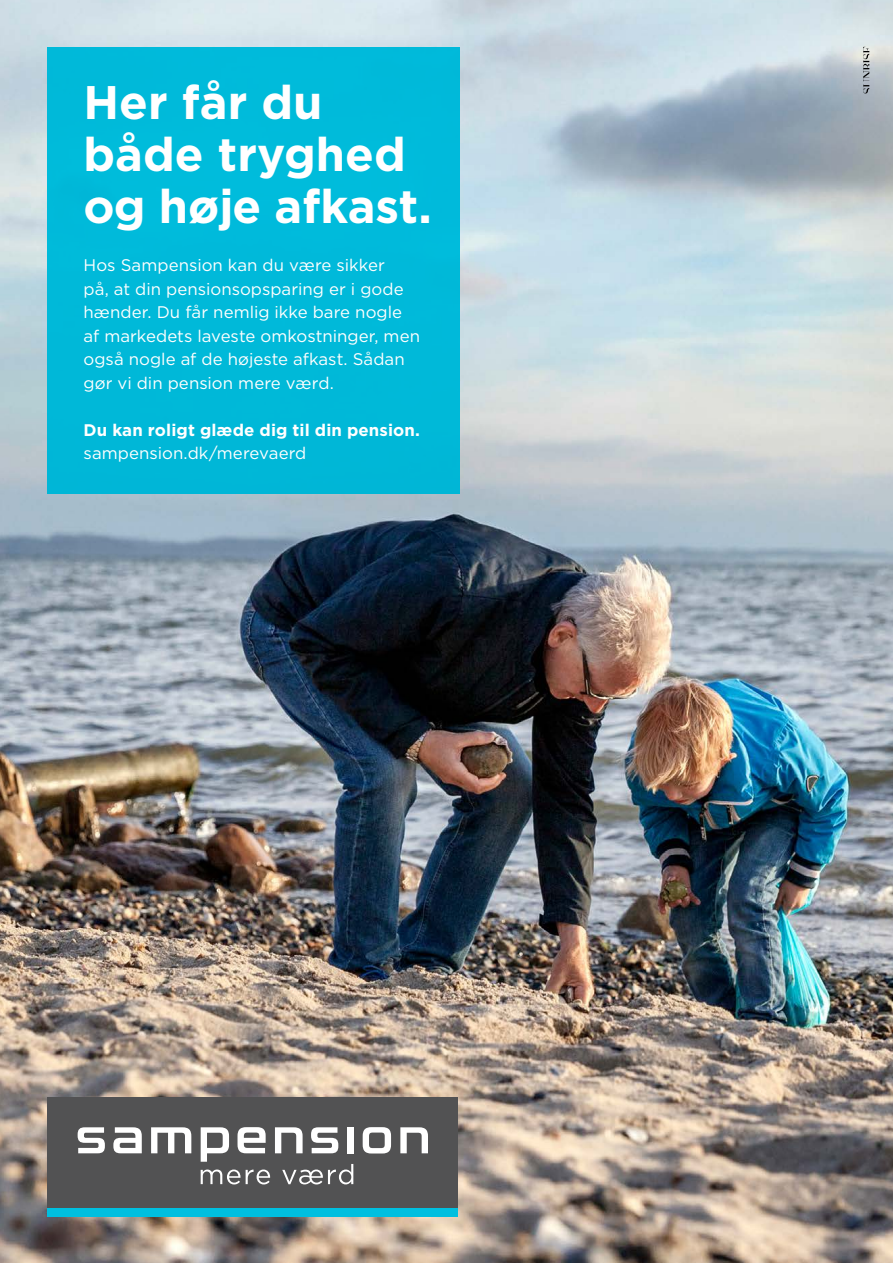
<style>
.page{position:relative;width:893px;height:1263px;background:#fff}
.page>*{position:absolute;margin:0;border:0;box-sizing:border-box;transform-origin:0 0}
.t1{font:700 47.1px/52.1px "Gotham HTF";color:#fff}
.t2{font:16.8px/23.5px "Gotham HTF";color:#fff}
.t3{font:700 16.8px "Gotham HTF";letter-spacing:.005em;color:#fff}
</style>
<div class="page">
<img style="left:0;top:0;width:893px;height:1263px">
<svg style="left:863px;top:47px;width:6px;height:46px"></svg>
<div style="left:47px;top:1097px;width:411px;height:111px;background:#525253"></div>
<svg style="left:201px;top:1169px;width:39px;height:15px"></svg>
<svg style="left:246px;top:1169px;width:24px;height:15px"></svg>
<svg style="left:282px;top:1164px;width:71px;height:20px"></svg>
<div style="left:347px;top:1127px;width:6px;height:26px;background:#fff"></div>
<svg style="left:151px;top:1127px;width:40px;height:26px"></svg>
<svg style="left:201px;top:1127px;width:28px;height:35px"></svg>
<svg style="left:363px;top:1127px;width:28px;height:26px"></svg>
<svg style="left:275px;top:1127px;width:28px;height:26px"></svg>
<svg style="left:400px;top:1127px;width:28px;height:26px"></svg>
<svg style="left:238px;top:1127px;width:28px;height:26px"></svg>
<svg style="left:311px;top:1127px;width:27px;height:26px"></svg>
<svg style="left:78px;top:1127px;width:27px;height:26px"></svg>
<svg style="left:113px;top:1127px;width:29px;height:26px"></svg>
<div style="left:47px;top:1208px;width:411px;height:8px;background:#00bfdf"></div>
<div style="left:47px;top:47px;width:413px;height:446px;background:#00bfdf"></div>
<h1 class="t1" style="left:84px;top:75px;width:350px">Her får du både tryghed og høje afkast.</h1>
<p class="t2" style="left:84px;top:253px;width:338px">Hos Sampension kan du være sikker<br>på, at din pensionsopsparing er i gode hænder. Du får nemlig ikke bare nogle af markedets laveste omkostninger, men også nogle af de højeste afkast. Sådan gør vi din pension mere værd.</p>
<p class="t3" style="left:84px;top:420px;width:338px">Du kan roligt glæde dig til din pension.</p>
<p class="t2" style="left:84px;top:441px;width:224px">sampension.dk/merevaerd</p>
</div>
